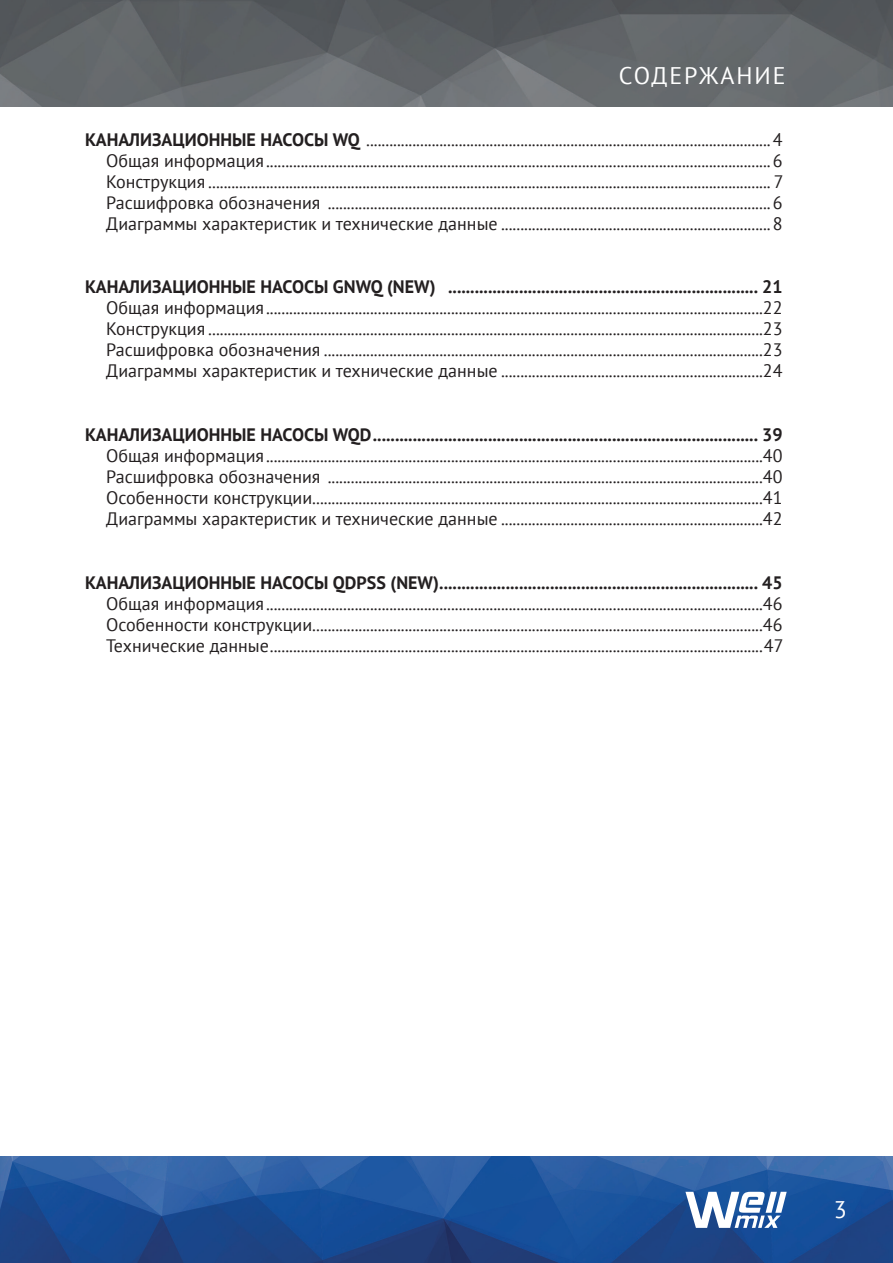
<style>
.page{position:relative;width:893px;height:1263px;background:#fff}
.page>*{position:absolute;margin:0;border:0;box-sizing:border-box;transform-origin:0 0}
.t1{font:24px "PT Sans";letter-spacing:.08em;color:#fff}
.СОДЕРЖАНИЕ{font:18px "PT Sans";color:#231f20}
.СОДЕРЖАНИЕ-2{font:700 18px "PT Sans";color:#231f20}
.s1{font-weight:700}
</style>
<div class="page">
<img style="left:0;top:1157px;width:893px;height:106px">
<svg style="left:685px;top:1192px;width:102px;height:36px"></svg>
<img style="left:0;top:0;width:893px;height:106px">
<p class="t1" style="left:619px;top:60px;width:168px">СОДЕРЖАНИЕ</p>
<p class="СОДЕРЖАНИЕ" style="left:85px;top:128px;width:699px"><span class="s1">КАНАЛИЗАЦИОННЫЕ НАСОСЫ WQ</span> .........................................................................................................4</p>
<p class="СОДЕРЖАНИЕ" style="left:106px;top:149px;width:678px">Общая информация...................................................................................................................................6</p>
<p class="СОДЕРЖАНИЕ" style="left:106px;top:170px;width:679px">Конструкция .................................................................................................................................................. 7</p>
<p class="СОДЕРЖАНИЕ" style="left:106px;top:191px;width:678px">Расшифровка обозначения ...................................................................................................................6</p>
<p class="СОДЕРЖАНИЕ" style="left:106px;top:212px;width:678px">Диаграммы характеристик и технические данные ......................................................................8</p>
<p class="СОДЕРЖАНИЕ-2" style="left:85px;top:275px;width:699px">КАНАЛИЗАЦИОННЫЕ НАСОСЫ GNWQ (NEW) ...................................................................... 21</p>
<p class="СОДЕРЖАНИЕ" style="left:106px;top:297px;width:678px">Общая информация.................................................................................................................................22</p>
<p class="СОДЕРЖАНИЕ" style="left:106px;top:318px;width:678px">Конструкция ................................................................................................................................................23</p>
<p class="СОДЕРЖАНИЕ" style="left:106px;top:339px;width:678px">Расшифровка обозначения ..................................................................................................................23</p>
<p class="СОДЕРЖАНИЕ" style="left:106px;top:360px;width:678px">Диаграммы характеристик и технические данные ....................................................................24</p>
<p class="СОДЕРЖАНИЕ-2" style="left:85px;top:423px;width:699px">КАНАЛИЗАЦИОННЫЕ НАСОСЫ WQD....................................................................................... 39</p>
<p class="СОДЕРЖАНИЕ" style="left:106px;top:444px;width:678px">Общая информация.................................................................................................................................40</p>
<p class="СОДЕРЖАНИЕ" style="left:106px;top:465px;width:678px">Расшифровка обозначения .................................................................................................................40</p>
<p class="СОДЕРЖАНИЕ" style="left:106px;top:486px;width:678px">Особенности конструкции.....................................................................................................................41</p>
<p class="СОДЕРЖАНИЕ" style="left:106px;top:507px;width:678px">Диаграммы характеристик и технические данные ....................................................................42</p>
<p class="СОДЕРЖАНИЕ-2" style="left:85px;top:570px;width:699px">КАНАЛИЗАЦИОННЫЕ НАСОСЫ QDPSS (NEW)........................................................................ 45</p>
<p class="СОДЕРЖАНИЕ" style="left:106px;top:592px;width:678px">Общая информация.................................................................................................................................46</p>
<p class="СОДЕРЖАНИЕ" style="left:106px;top:613px;width:678px">Особенности конструкции.....................................................................................................................46</p>
<p class="СОДЕРЖАНИЕ" style="left:106px;top:634px;width:679px">Технические данные................................................................................................................................47</p>
<h1 class="t1" style="left:834px;top:1194px;width:15px">3</h1>
</div>
